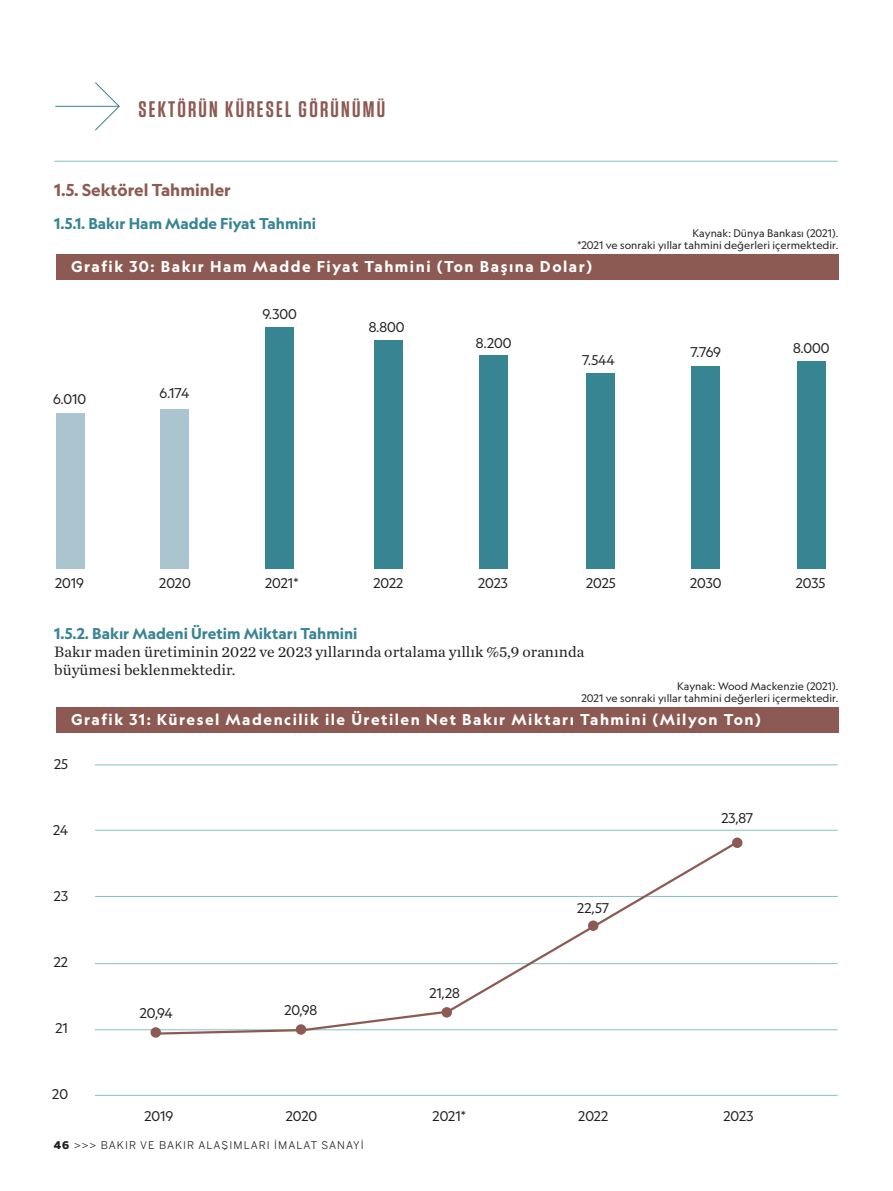
<style>
.page{position:relative;width:893px;height:1191px;background:#fff}
.page>*{position:absolute;margin:0;border:0;box-sizing:border-box;transform-origin:0 0}
.t1{font:600 22.5px "Tungsten";letter-spacing:.1em;color:#8c5a52}
.t2{font:700 16.5px "Geograph";color:#8c5a52}
.t3{font:15.75px/18px "Chronicle Text G1";letter-spacing:.005em;color:#231f20}
.t4{font:700 15px "Geograph";letter-spacing:.1em;color:#fff}
.t5{font:700 15px "Geograph";color:#378493}
.t6{font:13.5px "Geograph";color:#231f20}
.t7{font:10.5px "Geograph";letter-spacing:.005em;color:#231f20}
.t8{font:10.5px "Benton Sans";letter-spacing:.1em;color:#231f20}
.s1{font-weight:900}
</style>
<div class="page">
<hr style="left:95px;top:1029px;width:743px;height:1px;background:#85c2bf">
<hr style="left:95px;top:1095px;width:743px;height:1px;background:#85c2bf">
<hr style="left:54px;top:161px;width:784px;height:1px;background:#85c2bf">
<hr style="left:95px;top:764px;width:743px;height:1px;background:#85c2bf">
<hr style="left:95px;top:830px;width:743px;height:1px;background:#85c2bf">
<hr style="left:95px;top:896px;width:743px;height:1px;background:#85c2bf">
<hr style="left:95px;top:963px;width:743px;height:1px;background:#85c2bf">
<hr style="left:56px;top:106px;width:63px;height:1px;background:#378493">
<svg style="left:94px;top:82px;width:26px;height:49px"></svg>
<div style="left:56px;top:254px;width:783px;height:25px;background:#8c5a52"></div>
<div style="left:56px;top:707px;width:783px;height:26px;background:#8c5a52"></div>
<div style="left:56px;top:413px;width:29px;height:155px;background:#abc5d0"></div>
<div style="left:160px;top:409px;width:29px;height:159px;background:#abc5d0"></div>
<div style="left:265px;top:327px;width:29px;height:241px;background:#378493"></div>
<div style="left:374px;top:340px;width:29px;height:228px;background:#378493"></div>
<div style="left:479px;top:355px;width:28px;height:213px;background:#378493"></div>
<div style="left:586px;top:373px;width:29px;height:195px;background:#378493"></div>
<div style="left:691px;top:366px;width:29px;height:202px;background:#378493"></div>
<div style="left:797px;top:361px;width:29px;height:207px;background:#378493"></div>
<svg style="left:153px;top:844px;width:587px;height:192px"></svg>
<div style="left:151px;top:1027px;width:10px;height:10px;background:#8c5a52;border-radius:50%"></div>
<div style="left:296px;top:1024px;width:10px;height:10px;background:#8c5a52;border-radius:50%"></div>
<div style="left:441px;top:1007px;width:11px;height:10px;background:#8c5a52;border-radius:50%"></div>
<div style="left:588px;top:920px;width:10px;height:11px;background:#8c5a52;border-radius:50%"></div>
<div style="left:732px;top:837px;width:10px;height:11px;background:#8c5a52;border-radius:50%"></div>
<p class="t1" style="left:139px;top:97px;width:248px">SEKTÖRÜN KÜRESEL GÖRÜNÜMÜ</p>
<p class="t2" style="left:54px;top:179px;width:178px">1.5. Sektörel Tahminler</p>
<p class="t5" style="left:54px;top:213px;width:263px">1.5.1. Bakır Ham Madde Fiyat Tahmini</p>
<p class="t7" style="left:692px;top:226px;width:147px">Kaynak: Dünya Bankası (2021).</p>
<p class="t7" style="left:577px;top:238px;width:262px">*2021 ve sonraki yıllar tahmini değerleri içermektedir.</p>
<p class="t4" style="left:71px;top:256px;width:523px">Grafik 30: Bakır Ham Madde Fiyat Tahmini (Ton Başına Dolar)</p>
<p class="t6" style="left:53px;top:390px;width:35px">6.010</p>
<p class="t6" style="left:55px;top:575px;width:31px">2019</p>
<p class="t6" style="left:160px;top:385px;width:31px">6.174</p>
<p class="t6" style="left:159px;top:575px;width:33px">2020</p>
<p class="t6" style="left:262px;top:306px;width:36px">9.300</p>
<p class="t6" style="left:369px;top:319px;width:37px">8.800</p>
<p class="t6" style="left:476px;top:334px;width:37px">8.200</p>
<p class="t6" style="left:582px;top:352px;width:34px">7.544</p>
<p class="t6" style="left:265px;top:575px;width:35px">2021*</p>
<p class="t6" style="left:373px;top:575px;width:31px">2022</p>
<p class="t6" style="left:478px;top:575px;width:31px">2023</p>
<p class="t6" style="left:586px;top:575px;width:31px">2025</p>
<p class="t5" style="left:54px;top:623px;width:305px">1.5.2. Bakır Madeni Üretim Miktarı Tahmini</p>
<p class="t3" style="left:54px;top:642px;width:531px">Bakır maden üretiminin 2022 ve 2023 yıllarında ortalama yıllık %5,9 oranında büyümesi beklenmektedir.</p>
<p class="t6" style="left:691px;top:343px;width:32px">7.769</p>
<p class="t6" style="left:793px;top:339px;width:38px">8.000</p>
<p class="t6" style="left:690px;top:575px;width:33px">2030</p>
<p class="t6" style="left:796px;top:575px;width:31px">2035</p>
<p class="t7" style="left:677px;top:680px;width:163px">Kaynak: Wood Mackenzie (2021).</p>
<p class="t7" style="left:581px;top:692px;width:258px">2021 ve sonraki yıllar tahmini değerleri içermektedir.</p>
<p class="t4" style="left:71px;top:710px;width:691px">Grafik 31: Küresel Madencilik ile Üretilen Net Bakır Miktarı Tahmini (Milyon Ton)</p>
<p class="t6" style="left:54px;top:756px;width:15px">25</p>
<p class="t6" style="left:53px;top:822px;width:17px">24</p>
<p class="t6" style="left:54px;top:888px;width:16px">23</p>
<p class="t6" style="left:54px;top:954px;width:16px">22</p>
<p class="t6" style="left:56px;top:1020px;width:14px">21</p>
<p class="t6" style="left:52px;top:1086px;width:17px">20</p>
<p class="t6" style="left:140px;top:1005px;width:34px">20,94</p>
<p class="t6" style="left:284px;top:1002px;width:34px">20,98</p>
<p class="t6" style="left:429px;top:984px;width:32px">21,28</p>
<p class="t6" style="left:577px;top:900px;width:33px">22,57</p>
<p class="t6" style="left:721px;top:810px;width:33px">23,87</p>
<p class="t6" style="left:144px;top:1108px;width:31px">2019</p>
<p class="t6" style="left:286px;top:1108px;width:33px">2020</p>
<p class="t6" style="left:433px;top:1108px;width:35px">2021*</p>
<p class="t6" style="left:578px;top:1108px;width:31px">2022</p>
<p class="t6" style="left:724px;top:1108px;width:31px">2023</p>
<p class="t8" style="left:54px;top:1138px;width:312px"><span class="s1">46</span> &gt;&gt;&gt; BAKIR VE BAKIR ALAŞIMLARI İMALAT SANAYİ</p>
</div>
